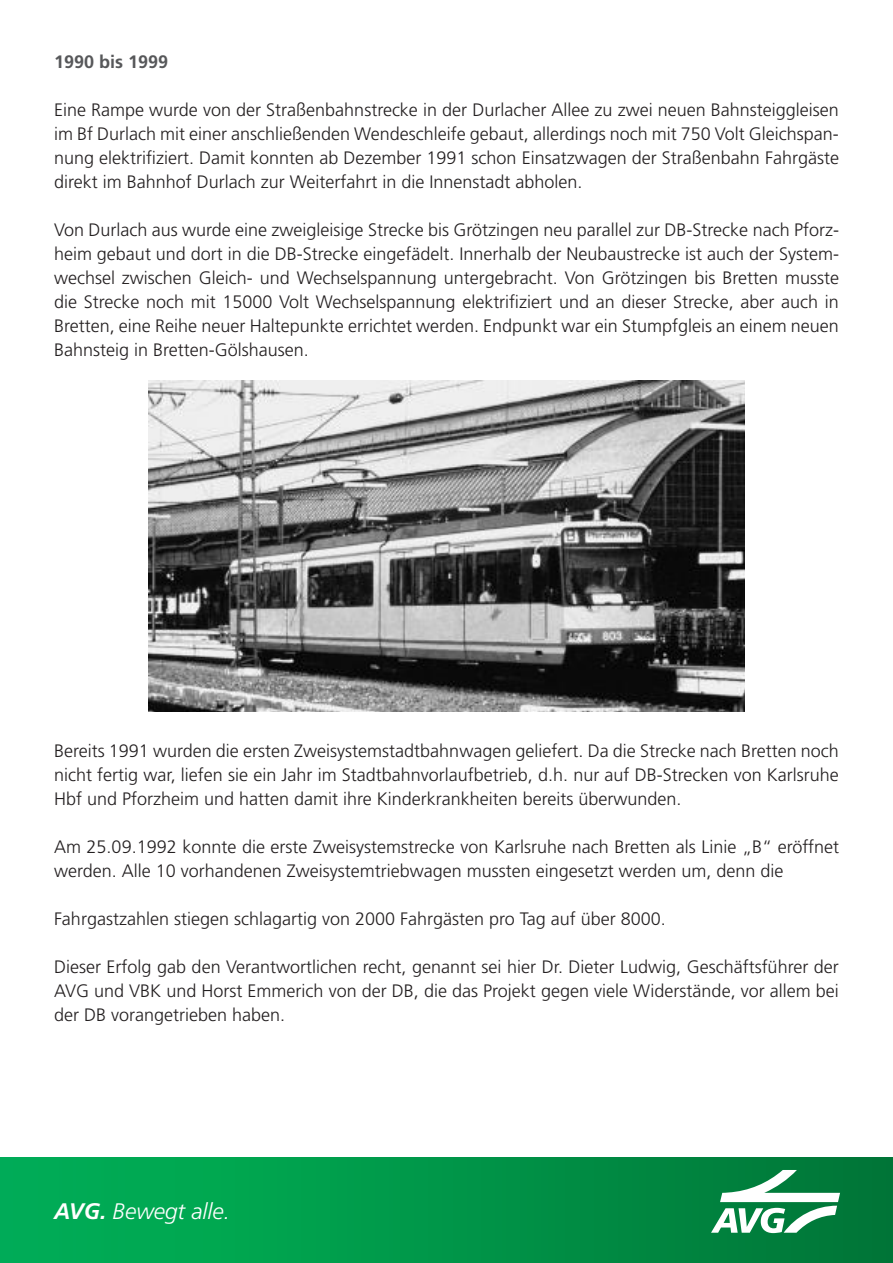
<style>
.page{position:relative;width:893px;height:1263px;background:#fff}
.page>*{position:absolute;margin:0;border:0;box-sizing:border-box;transform-origin:0 0}
.t1{font:63.45px "AKVV Two";color:#fff}
.t2{font:italic 300 22.5px "Frutiger LT Std";color:#fff}
.t3{font:300 18px/24px "Frutiger LT Std";color:#231f20;text-align:justify}
.t4{font:700 18px "Frutiger LT Std";color:#57585a}
.s1{font-weight:700}
</style>
<div class="page">
<div style="left:0;top:1158px;width:893px;height:105px;background:linear-gradient(to right,#00b358,#007637)"></div>
<img style="left:149px;top:381px;width:595px;height:330px">
<p class="t4" style="left:54px;top:51px;width:116px">1990 bis 1999</p>
<p class="t3" style="left:54px;top:98px;width:786px">Eine Rampe wurde von der Straßenbahnstrecke in der Durlacher Allee zu zwei neuen Bahnsteiggleisen im Bf Durlach mit einer anschließenden Wendeschleife gebaut, allerdings noch mit 750 Volt Gleichspan&shy;nung elektrifiziert. Damit konnten ab Dezember 1991 schon Einsatzwagen der Straßenbahn Fahrgäste direkt im Bahnhof Durlach zur Weiterfahrt in die Innenstadt abholen.</p>
<p class="t3" style="left:54px;top:218px;width:786px">Von Durlach aus wurde eine zweigleisige Strecke bis Grötzingen neu parallel zur DB-Strecke nach Pforz&shy;heim gebaut und dort in die DB-Strecke eingefädelt. Innerhalb der Neubaustrecke ist auch der System&shy;wechsel zwischen Gleich- und Wechselspannung untergebracht. Von Grötzingen bis Bretten musste die Strecke noch mit 15000 Volt Wechselspannung elektrifiziert und an dieser Strecke, aber auch in Bretten, eine Reihe neuer Haltepunkte errichtet werden. Endpunkt war ein Stumpfgleis an einem neuen Bahnsteig in Bretten-Gölshausen.</p>
<p class="t3" style="left:54px;top:739px;width:786px">Bereits 1991 wurden die ersten Zweisystemstadtbahnwagen geliefert. Da die Strecke nach Bretten noch nicht fertig war, liefen sie ein Jahr im Stadtbahnvorlaufbetrieb, d.h. nur auf DB-Strecken von Karlsruhe Hbf und Pforzheim und hatten damit ihre Kinderkrankheiten bereits überwunden.</p>
<p class="t3" style="left:54px;top:835px;width:786px">Am 25.09.1992 konnte die erste Zweisystemstrecke von Karlsruhe nach Bretten als Linie „B“ eröffnet werden. Alle 10 vorhandenen Zweisystemtriebwagen mussten eingesetzt werden um, denn die</p>
<p class="t3" style="left:54px;top:907px;width:613px">Fahrgastzahlen stiegen schlagartig von 2000 Fahrgästen pro Tag auf über 8000.</p>
<p class="t3" style="left:54px;top:955px;width:786px">Dieser Erfolg gab den Verantwortlichen recht, genannt sei hier Dr. Dieter Ludwig, Geschäftsführer der AVG und VBK und Horst Emmerich von der DB, die das Projekt gegen viele Widerstände, vor allem bei der DB vorangetrieben haben.</p>
<p class="t2" style="left:54px;top:1198px;width:178px"><span class="s1">AVG.</span> Bewegt alle.</p>
<h1 class="t1" style="left:711px;top:1161px;width:131px">a</h1>
</div>
